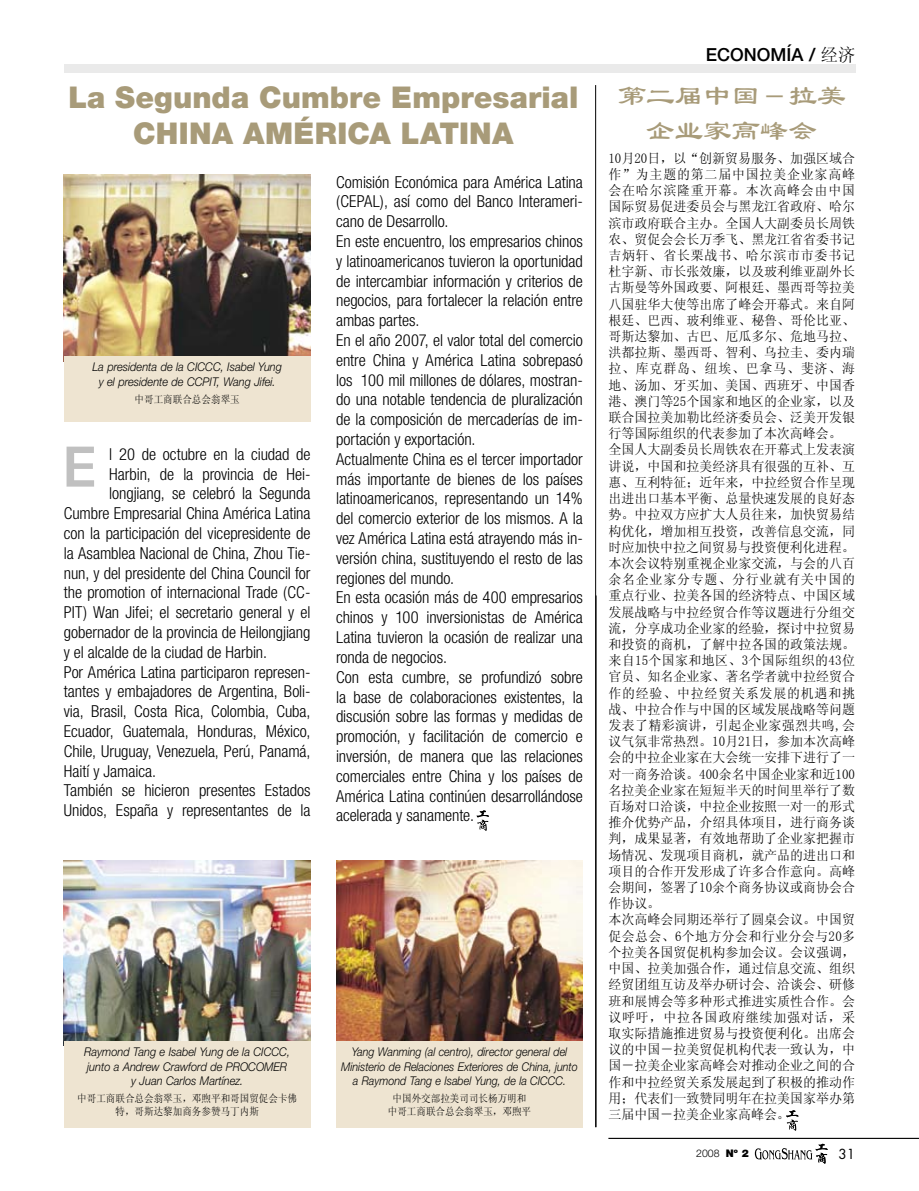
<style>
.page{position:relative;width:919px;height:1191px;background:#fff}
.page>*{position:absolute;margin:0;border:0;box-sizing:border-box;transform-origin:0 0}
.t1{font:700 60px "Eurostile";color:#c0c0c0}
.t2{font:900 30px/36px "Helvetica Neue";letter-spacing:.005em;color:#a89b79;text-align:center}
.t3{font:28.5px/34.2px "Li Su";color:#a89b79;text-align:center}
.t4{font:500 18px "Helvetica Neue";color:#000}
.t5{font:300 condensed 16.5px/19.8px "Helvetica Neue";letter-spacing:-.005em;color:#000}
.t6{font:13.5px/16.2px "Sim Sun";color:#000;scale:.96 1}
.t7{font:13.5px "Futura";color:#000}
.t8{font:italic 300 12px/14.4px "Helvetica Neue";color:#000;text-align:center;scale:.92 1}
.t9{font:italic 300 12px/14.4px "Helvetica Neue";color:#000;text-align:center;scale:.9 1}
.t10{font:10.5px/12.6px "Sim Sun";color:#000;text-align:center;scale:.91 1}
.t11{font:300 10.5px "Helvetica Neue";color:#000}
.s1{font-family:"Sim Sun";font-weight:400}
.s2{font-weight:900}
</style>
<div class="page">
<hr style="left:608px;top:1137px;width:310px;height:2px;background:#000">
<svg style="left:754px;top:1143px;width:73px;height:20px"></svg>
<div style="left:64px;top:64px;width:791px;height:8px;background:#eaeaea"></div>
<img style="left:336px;top:861px;width:247px;height:180px">
<img style="left:64px;top:860px;width:246px;height:181px">
<hr style="left:595px;top:85px;width:1px;height:1042px;background:#000">
<img style="left:64px;top:174px;width:246px;height:182px">
<div style="left:64px;top:1041px;width:246px;height:86px;background:#eee4d1"></div>
<div style="left:64px;top:356px;width:246px;height:65px;background:#eee4d1"></div>
<div style="left:336px;top:1041px;width:247px;height:86px;background:#eee4d1"></div>
<svg style="left:476px;top:810px;width:13px;height:21px"></svg>
<svg style="left:786px;top:1110px;width:12px;height:20px"></svg>
<h2 class="t2" style="left:68px;top:79px;width:511px">La Segunda Cumbre Empresarial<br>Ch ina América Latina</h2>
<p class="t8" style="left:92px;top:359px;width:208px">La presidenta de la CICCC, Isabel Yung y el presidente de CCPIT, Wang Jifei.</p>
<p class="t10" style="left:135px;top:392px;width:117px">中哥工商联合总会翁翠玉</p>
<h1 class="t1" style="left:64px;top:434px;width:29px">E</h1>
<p class="t5" style="left:109px;top:444px;width:203px">l 20 de octubre en la ciudad de</p>
<p class="t5" style="left:109px;top:464px;width:203px">Harbin, de la provincia de Hei-</p>
<p class="t5" style="left:109px;top:483px;width:203px">longjiang, se celebró la Segunda</p>
<p class="t5" style="left:64px;top:503px;width:248px">Cumbre Empresarial China América Latina</p>
<p class="t5" style="left:64px;top:523px;width:248px">con la participación del vicepresidente de</p>
<p class="t5" style="left:64px;top:543px;width:248px">la Asamblea Nacional de China, Zhou Tie-</p>
<p class="t5" style="left:64px;top:563px;width:248px">nun, y del presidente del China Council for</p>
<p class="t5" style="left:64px;top:582px;width:248px">the promotion of internacional Trade (CC-</p>
<p class="t5" style="left:64px;top:602px;width:248px">PIT) Wan Jifei; el secretario general y el</p>
<p class="t5" style="left:64px;top:622px;width:248px">gobernador de la provincia de Heilongjiang</p>
<p class="t5" style="left:64px;top:642px;width:205px">y el alcalde de la ciudad de Harbin.</p>
<p class="t5" style="left:64px;top:662px;width:248px">Por América Latina participaron represen-</p>
<p class="t5" style="left:64px;top:681px;width:248px">tantes y embajadores de Argentina, Boli-</p>
<p class="t5" style="left:64px;top:701px;width:248px">via, Brasil, Costa Rica, Colombia, Cuba,</p>
<p class="t5" style="left:64px;top:721px;width:248px">Ecuador, Guatemala, Honduras, México,</p>
<p class="t5" style="left:64px;top:741px;width:248px">Chile, Uruguay, Venezuela, Perú, Panamá,</p>
<p class="t5" style="left:64px;top:761px;width:94px">Haití y Jamaica.</p>
<p class="t5" style="left:64px;top:780px;width:248px">También se hicieron presentes Estados</p>
<p class="t5" style="left:64px;top:800px;width:248px">Unidos, España y representantes de la</p>
<p class="t5" style="left:336px;top:172px;width:248px">Comisión Económica para América Latina (CEPAL), así como del Banco Interameri&shy;cano de Desarrollo.<br>En este encuentro, los empresarios chinos y latinoamericanos tuvieron la oportunidad de intercambiar información y criterios de negocios, para fortalecer la relación entre ambas partes.<br>En el año 2007, el valor total del comercio entre China y América Latina sobrepasó los 100 mil millones de dólares, mostran&shy;do una notable tendencia de pluralización de la composición de mercaderías de im&shy;portación y exportación.<br>Actualmente China es el tercer importador más importante de bienes de los países latinoamericanos, representando un 14% del comercio exterior de los mismos. A la vez América Latina está atrayendo más in&shy;versión china, sustituyendo el resto de las regiones del mundo.<br>En esta ocasión más de 400 empresarios chinos y 100 inversionistas de América Latina tuvieron la ocasión de realizar una ronda de negocios.<br>Con esta cumbre, se profundizó sobre la base de colaboraciones existentes, la discusión sobre las formas y medidas de promoción, y facilitación de comercio e inversión, de manera que las relaciones comerciales entre China y los países de América Latina continúen desarrollándose acelerada y sanamente.</p>
<p class="t8" style="left:84px;top:1044px;width:225px">Raymond Tang e Isabel Yung de la CICCC, junto a Andrew Crawford de PROCOMER y Juan Carlos Martínez.</p>
<p class="t10" style="left:77px;top:1092px;width:243px">中哥工商联合总会翁翠玉，邓煦平和哥国贸促会卡佛特，哥斯达黎加商务参赞马丁内斯</p>
<p class="t9" style="left:341px;top:1044px;width:264px">Yang Wanming (al centro), director general del<br>Ministerio de Relaciones Exteriores de China, junto a Raymond Tang e Isabel Yung, de la CICCC.</p>
<p class="t10" style="left:388px;top:1092px;width:159px">中国外交部拉美司司长杨万明和中哥工商联合总会翁翠玉，邓煦平</p>
<p class="t4" style="left:705px;top:44px;width:14px">ECONO</p>
<p class="t4" style="left:770px;top:44px;width:86px">MÍA / <span class="s1">经济</span></p>
<h3 class="t3" style="left:617px;top:79px;width:229px">第二届中国－拉美企业家高峰会</h3>
<p class="t6" style="left:608px;top:150px;width:258px">10月20日，以“创新贸易服务、加强区域合作”为主题的第二届中国拉美企业家高峰会在哈尔滨隆重开幕。本次高峰会由中国国际贸易促进委员会与黑龙江省政府、哈尔滨市政府联合主办。全国人大副委员长周铁农、贸促会会长万季飞、黑龙江省省委书记吉炳轩、省长栗战书、哈尔滨市市委书记杜宇新、市长张效廉，以及玻利维亚副外长古斯曼等外国政要、阿根廷、墨西哥等拉美八国驻华大使等出席了峰会开幕式。来自阿根廷、巴西、玻利维亚、秘鲁、哥伦比亚、哥斯达黎加、古巴、厄瓜多尔、危地马拉、洪都拉斯、墨西哥、智利、乌拉圭、委内瑞拉、库克群岛、纽埃、巴拿马、斐济、海地、汤加、牙买加、美国、西班牙、中国香港、澳门等25个国家和地区的企业家，以及联合国拉美加勒比经济委员会、泛美开发银行等国际组织的代表参加了本次高峰会。全国人大副委员长周铁农在开幕式上发表演讲说，中国和拉美经济具有很强的互补、互惠、互利特征；近年来，中拉经贸合作呈现出进出口基本平衡、总量快速发展的良好态势。中拉双方应扩大人员往来，加快贸易结构优化，增加相互投资，改善信息交流，同时应加快中拉之间贸易与投资便利化进程。本次会议特别重视企业家交流，与会的八百余名企业家分专题、分行业就有关中国的重点行业、拉美各国的经济特点、中国区域发展战略与中拉经贸合作等议题进行分组交流，分享成功企业家的经验，探讨中拉贸易和投资的商机，了解中拉各国的政策法规。来自15个国家和地区、3个国际组织的43位官员、知名企业家、著名学者就中拉经贸合作的经验、中拉经贸关系发展的机遇和挑战、中拉合作与中国的区域发展战略等问题发表了精彩演讲，引起企业家强烈共鸣,会议气氛非常热烈。10月21日，参加本次高峰会的中拉企业家在大会统一安排下进行了一对一商务洽谈。400余名中国企业家和近100名拉美企业家在短短半天的时间里举行了数百场对口洽谈，中拉企业按照一对一的形式推介优势产品，介绍具体项目，进行商务谈判，成果显著，有效地帮助了企业家把握市场情况、发现项目商机，就产品的进出口和项目的合作开发形成了许多合作意向。高峰会期间，签署了10余个商务协议或商协会合作协议。<br>本次高峰会同期还举行了圆桌会议。中国贸促会总会、6个地方分会和行业分会与20多个拉美各国贸促机构参加会议。会议强调，中国、拉美加强合作，通过信息交流、组织经贸团组互访及举办研讨会、洽谈会、研修班和展博会等多种形式推进实质性合作。会议呼吁，中拉各国政府继续加强对话，采取实际措施推进贸易与投资便利化。出席会议的中国－拉美贸促机构代表一致认为，中国－拉美企业家高峰会对推动企业之间的合作和中拉经贸关系发展起到了积极的推动作用；代表们一致赞同明年在拉美国家举办第三届中国－拉美企业家高峰会。</p>
<p class="t11" style="left:696px;top:1146px;width:54px">2008 <span class="s2">Nº 2</span></p>
<p class="t7" style="left:838px;top:1144px;width:18px">31</p>
</div>
